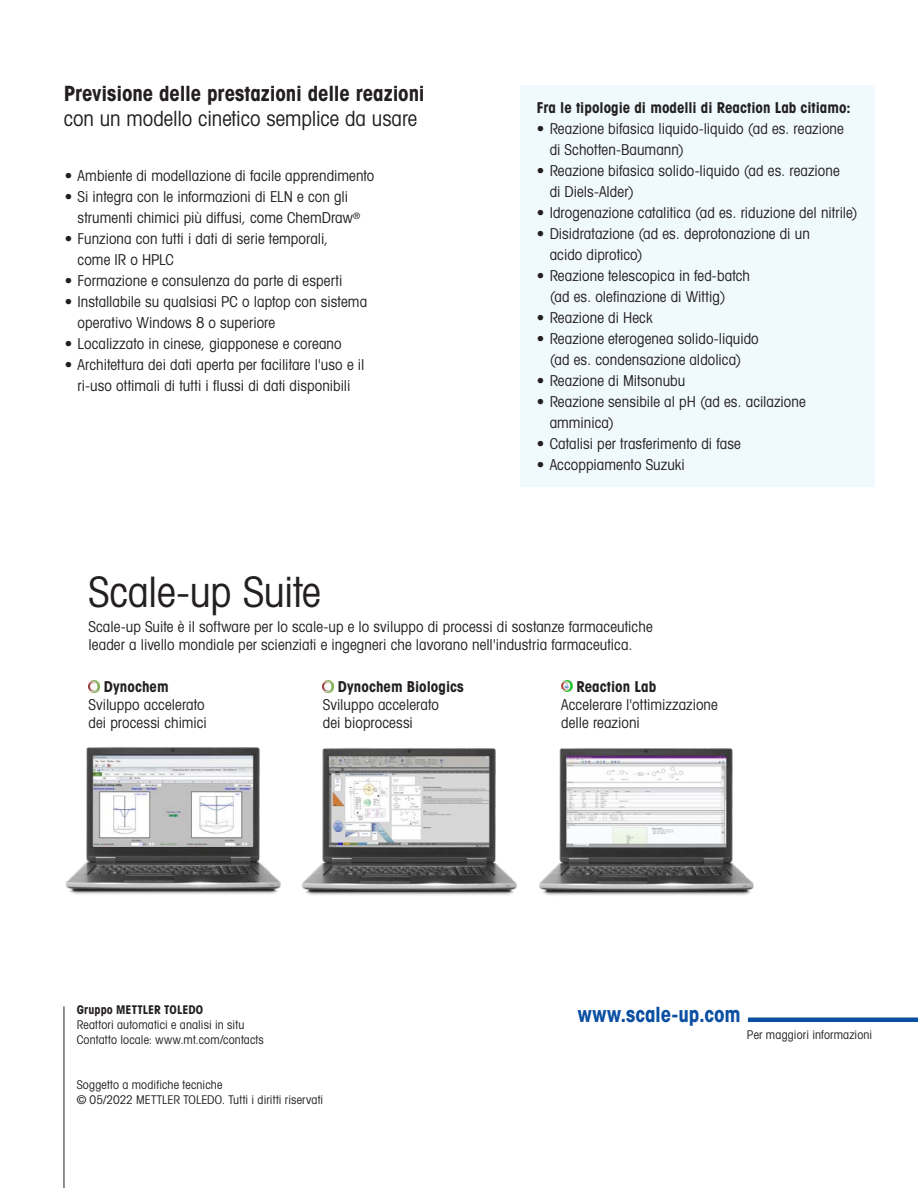
<style>
.page{position:relative;width:918px;height:1188px;background:#fff}
.page>*{position:absolute;margin:0;border:0;box-sizing:border-box;transform-origin:0 0}
.t1{font:42px "Avant Gardefor MT Bk";letter-spacing:-.01em;color:#231f20}
.t2{font:21px "Avant Gardefor MT Bd";letter-spacing:-.005em;color:#231f20}
.t3{font:21px "Avant Gardefor MT Bk";letter-spacing:-.005em;color:#231f20}
.t4{font:21px "Avant Gardefor MT Bd";color:#0a4fa2}
.t5{font:15px/21px "Avant Gardefor MT Bk";letter-spacing:.005em;color:#231f20}
.t6{font:15px "Avant Gardefor MT Bd";color:#231f20}
.t7{font:12px/15px "Avant Gardefor MT Bk";letter-spacing:.015em;color:#231f20}
.t8{font:12px "Avant Gardefor MT Bd";letter-spacing:.01em;color:#231f20}
</style>
<div class="page">
<hr style="left:748px;top:1018px;width:170px;height:4px;background:#0a4fa2">
<hr style="left:64px;top:1006px;width:1px;height:182px;background:#231f20">
<div style="left:520px;top:85px;width:355px;height:402px;background:#f0f9fd"></div>
<img style="left:66px;top:747px;width:215px;height:147px">
<img style="left:301px;top:748px;width:216px;height:147px">
<img style="left:539px;top:748px;width:215px;height:147px">
<svg style="left:89px;top:681px;width:11px;height:11px"></svg>
<svg style="left:323px;top:681px;width:11px;height:11px"></svg>
<svg style="left:561px;top:681px;width:11px;height:11px"></svg>
<img style="left:94px;top:784px;width:159px;height:62px">
<h2 class="t2" style="left:64px;top:80px;width:362px">Previsione delle prestazioni delle reazioni</h2>
<h2 class="t3" style="left:64px;top:106px;width:355px">con un modello cinetico semplice da usare</h2>
<p class="t5" style="left:65px;top:165px;width:311px">• Ambiente di modellazione di facile apprendimento</p>
<p class="t5" style="left:78px;top:186px;width:284px;text-indent:-13px">• Si integra con le informazioni di ELN e con gli strumenti chimici più diffusi, come ChemDraw<sup>®</sup></p>
<p class="t5" style="left:78px;top:228px;width:252px;text-indent:-13px">• Funziona con tutti i dati di serie temporali, come IR o HPLC</p>
<p class="t5" style="left:65px;top:270px;width:279px">• Formazione e consulenza da parte di esperti</p>
<p class="t5" style="left:78px;top:291px;width:291px;text-indent:-13px">• Installabile su qualsiasi PC o laptop con sistema operativo Windows 8 o superiore</p>
<p class="t5" style="left:65px;top:333px;width:278px">• Localizzato in cinese, giapponese e coreano</p>
<p class="t5" style="left:65px;top:354px;width:301px;text-align:center">• Architettura dei dati aperta per facilitare l'uso e il ri-uso ottimali di tutti i flussi di dati disponibili</p>
<p class="t6" style="left:537px;top:98px;width:315px">Fra le tipologie di modelli di Reaction Lab citiamo:</p>
<p class="t5" style="left:550px;top:118px;width:296px;text-indent:-13px">• Reazione bifasica liquido-liquido (ad es. reazione di Schotten-Baumann)</p>
<p class="t5" style="left:550px;top:160px;width:292px;text-indent:-13px">• Reazione bifasica solido-liquido (ad es. reazione di Diels-Alder)</p>
<p class="t5" style="left:537px;top:202px;width:322px">• Idrogenazione catalitica (ad es. riduzione del nitrile)</p>
<p class="t5" style="left:550px;top:223px;width:262px;text-indent:-13px">• Disidratazione (ad es. deprotonazione di un acido diprotico)</p>
<p class="t5" style="left:550px;top:265px;width:202px;text-indent:-13px">• Reazione telescopica in fed-batch (ad es. olefinazione di Wittig)</p>
<p class="t5" style="left:537px;top:307px;width:117px">• Reazione di Heck</p>
<p class="t5" style="left:537px;top:328px;width:223px;text-align:center">• Reazione eterogenea solido-liquido (ad es. condensazione aldolica)</p>
<p class="t5" style="left:537px;top:370px;width:150px">• Reazione di Mitsonubu</p>
<p class="t5" style="left:550px;top:391px;width:258px;text-indent:-13px">• Reazione sensibile al pH (ad es. acilazione amminica)</p>
<p class="t5" style="left:537px;top:433px;width:205px">• Catalisi per trasferimento di fase</p>
<p class="t5" style="left:537px;top:454px;width:149px">• Accoppiamento Suzuki</p>
<h1 class="t1" style="left:88px;top:566px;width:234px">Scale-up Suite</h1>
<p class="t5" style="left:88px;top:618px;width:566px;line-height:18px">Scale-up Suite è il software per lo scale-up e lo sviluppo di processi di sostanze farmaceutiche leader a livello mondiale per scienziati e ingegneri che lavorano nell'industria farmaceutica.</p>
<p class="t6" style="left:104px;top:677px;width:66px">Dynochem</p>
<p class="t5" style="left:88px;top:695px;width:120px;line-height:18px">Sviluppo accelerato dei processi chimici</p>
<p class="t6" style="left:338px;top:677px;width:128px">Dynochem Biologics</p>
<p class="t5" style="left:323px;top:695px;width:118px;line-height:18px">Sviluppo accelerato dei bioprocessi</p>
<p class="t6" style="left:576px;top:677px;width:81px">Reaction Lab</p>
<p class="t5" style="left:561px;top:695px;width:158px;line-height:18px">Accelerare l'ottimizzazione delle reazioni</p>
<p class="t8" style="left:77px;top:1002px;width:128px">Gruppo METTLER TOLEDO</p>
<p class="t7" style="left:77px;top:1016px;width:189px">Reattori automatici e analisi in situ<br>Contatto locale: www.mt.com/contacts</p>
<p class="t7" style="left:77px;top:1076px;width:248px">Soggetto a modifiche tecniche<br>© 05/2022 METTLER TOLEDO. Tutti i diritti riservati</p>
<h2 class="t4" style="left:578px;top:1001px;width:164px">www.scale-up.com</h2>
<p class="t7" style="left:747px;top:1027px;width:127px">Per maggiori informazioni</p>
</div>
